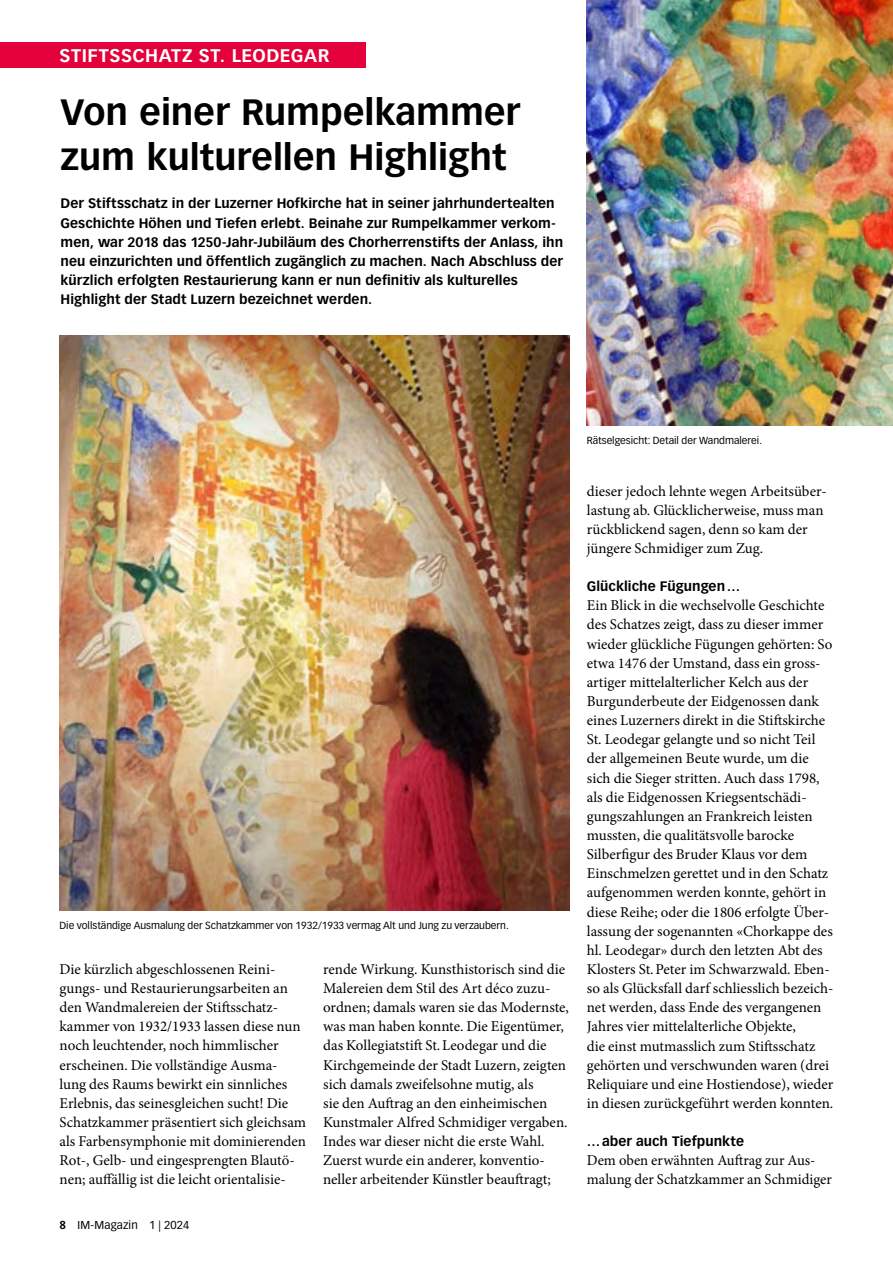
<style>
.page{position:relative;width:893px;height:1263px;background:#fff}
.page>*{position:absolute;margin:0;border:0;box-sizing:border-box;transform-origin:0 0}
.t1{font:700 36px/44.7px "Vectora LT Pro";color:#000}
.t2{font:700 18px "Vectora LT Pro";letter-spacing:.03em;color:#fff}
.t3{font:15px/19.2px "Minion Pro";color:#000}
.t4{font:700 13.5px/19.2px "Vectora LT Pro";letter-spacing:.005em;color:#000}
.t5{font:11.25px "Vectora LT Pro";letter-spacing:.01em;color:#000}
.t6{font:10.2px "Vectora LT Pro";color:#000}
.s1{font-weight:700}
</style>
<div class="page">
<div style="left:0;top:43px;width:366px;height:25px;background:#e4003b"></div>
<img style="left:60px;top:336px;width:510px;height:574px">
<img style="left:587px;top:0;width:306px;height:425px">
<p class="t2" style="left:60px;top:44px;width:271px">STIFTSSCHATZ ST. LEODEGAR</p>
<h1 class="t1" style="left:61px;top:90px;width:461px">Von einer Rumpelkammer zum kulturellen Highlight</h1>
<p class="t4" style="left:61px;top:194px;width:504px">Der Stiftsschatz in der Luzerner Hofkirche hat in seiner jahrhundertealten Geschichte Höhen und Tiefen erlebt. Beinahe zur Rumpelkammer verkom&shy;men, war 2018 das 1250-Jahr-Jubiläum des Chorherrenstifts der Anlass, ihn neu einzurichten und öffentlich zugänglich zu machen. Nach Abschluss der kürzlich erfolgten Restaurierung kann er nun definitiv als kulturelles Highlight der Stadt Luzern bezeichnet werden.</p>
<p class="t6" style="left:60px;top:919px;width:451px">Die vollständige Ausmalung der Schatzkammer von 1932/1933 vermag Alt und Jung zu verzaubern.</p>
<p class="t3" style="left:60px;top:959px;width:248px">Die kürzlich abgeschlossenen Reini&shy;gungs- und Restaurierungsarbeiten an den Wandmalereien der Stiftsschatz&shy;kammer von 1932/1933 lassen diese nun noch leuchtender, noch himmlischer erscheinen. Die vollständige Ausma&shy;lung des Raums bewirkt ein sinnliches Erlebnis, das seinesgleichen sucht! Die Schatzkammer präsentiert sich gleichsam als Farbensymphonie mit dominierenden Rot-, Gelb- und eingesprengten Blautö&shy;nen; auffällig ist die leicht orientalisie-</p>
<p class="t3" style="left:323px;top:959px;width:247px">rende Wirkung. Kunsthistorisch sind die Malereien dem Stil des Art déco zuzu&shy;ordnen; damals waren sie das Modernste, was man haben konnte. Die Eigentümer, das Kollegiatstift St.Leodegar und die Kirchgemeinde der Stadt Luzern, zeigten sich damals zweifelsohne mutig, als<br>sie den Auftrag an den einheimischen Kunstmaler Alfred Schmidiger vergaben.<br>Indes war dieser nicht die erste Wahl.<br>Zuerst wurde ein anderer, konventio&shy;neller arbeitender Künstler beauftragt;</p>
<p class="t5" style="left:60px;top:1218px;width:131px"><span class="s1">8</span> IM-Magazin 1 | 2024</p>
<p class="t6" style="left:587px;top:435px;width:177px">Rätselgesicht: Detail der Wandmalerei.</p>
<p class="t3" style="left:587px;top:481px;width:241px">dieser jedoch lehnte wegen Arbeitsüber&shy;lastung ab. Glücklicherweise, muss man rückblickend sagen, denn so kam der jüngere Schmidiger zum Zug.</p>
<p class="t4" style="left:587px;top:577px;width:155px">Glückliche Fügungen…</p>
<p class="t3" style="left:587px;top:596px;width:248px">Ein Blick in die wechselvolle Geschichte des Schatzes zeigt, dass zu dieser immer wieder glückliche Fügungen gehörten: So etwa 1476 der Umstand, dass ein gross&shy;artiger mittelalterlicher Kelch aus der Burgunderbeute der Eidgenossen dank eines Luzerners direkt in die Stiftskirche St. Leodegar gelangte und so nicht Teil der allgemeinen Beute wurde, um die sich die Sieger stritten. Auch dass 1798, als die Eidgenossen Kriegsentschädi&shy;gungszahlungen an Frankreich leisten mussten, die qualitätsvolle barocke Silberfigur des Bruder Klaus vor dem Einschmelzen gerettet und in den Schatz aufgenommen werden konnte, gehört in diese Reihe; oder die 1806 erfolgte Über&shy;lassung der sogenannten «Chorkappe des hl. Leodegar» durch den letzten Abt des Klosters St.Peter im Schwarzwald. Eben&shy;so als Glücksfall darf schliesslich bezeich&shy;net werden, dass Ende des vergangenen Jahres vier mittelalterliche Objekte,<br>die einst mutmasslich zum Stiftsschatz gehörten und verschwunden waren (drei Reliquiare und eine Hostiendose), wieder in diesen zurückgeführt werden konnten.</p>
<p class="t4" style="left:587px;top:1131px;width:159px">…aber auch Tiefpunkte</p>
<p class="t3" style="left:587px;top:1151px;width:247px">Dem oben erwähnten Auftrag zur Aus&shy;malung der Schatzkammer an Schmidiger</p>
</div>
